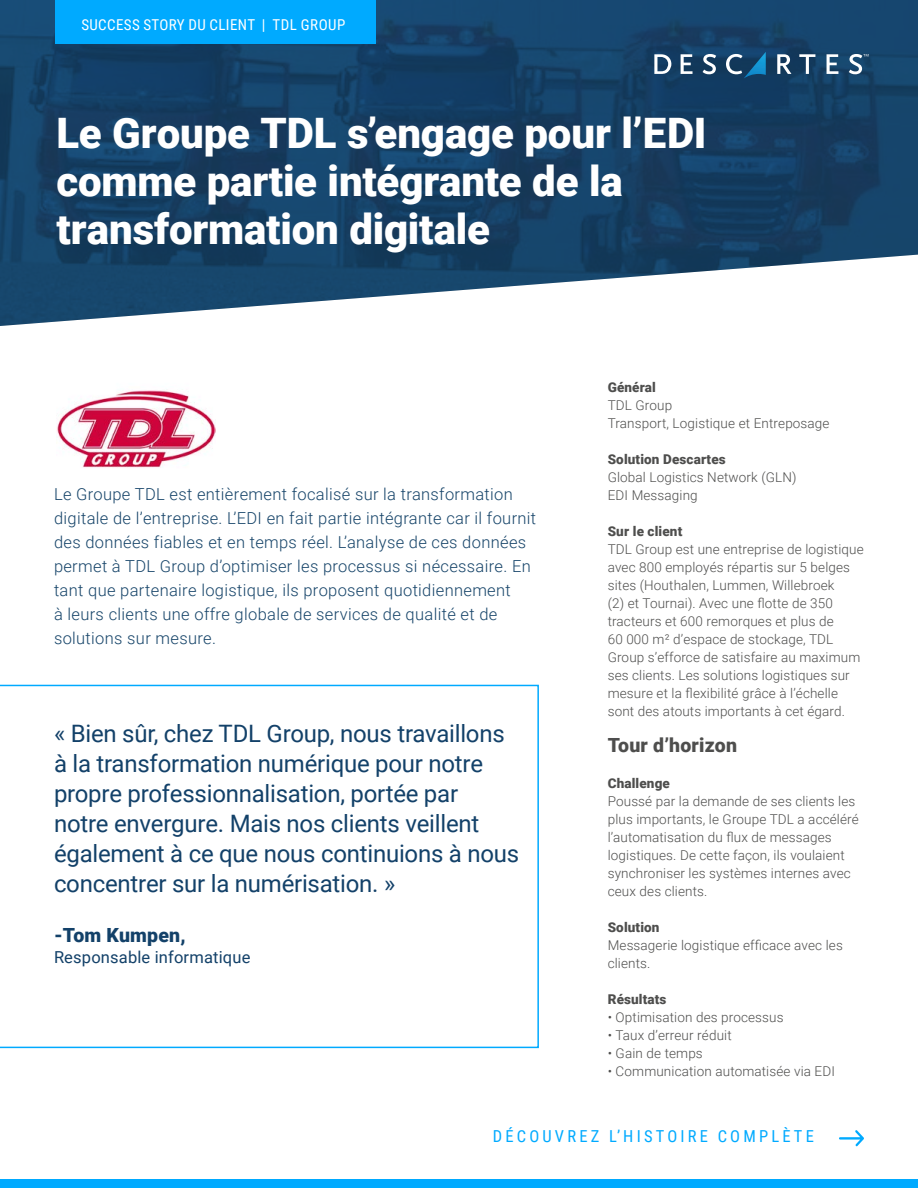
<style>
.page{position:relative;width:918px;height:1188px;background:#fff}
.page>*{position:absolute;margin:0;border:0;box-sizing:border-box;transform-origin:0 0}
.t1{font:900 42px/48px "Roboto";letter-spacing:-.005em;color:#fff}
.t2{font:24px/30px "Roboto";letter-spacing:-.01em;color:#134169}
.t3{font:900 19.5px "Roboto";letter-spacing:.01em;color:#4e4e4d}
.t4{font:900 19.5px "Roboto";letter-spacing:.01em;color:#134169}
.t5{font:300 16.5px/24px "Roboto";letter-spacing:.02em;color:#164469}
.t6{font:16.5px "Roboto Condensed";letter-spacing:.195em;color:#0af}
.t7{font:16.5px "Roboto";letter-spacing:.01em;color:#134169}
.t8{font:15px "Roboto Condensed";letter-spacing:.025em;color:#fff}
.t9{font:300 13.5px/18px "Roboto";letter-spacing:.01em;color:#4e4e4d}
.t10{font:900 13.5px "Roboto";letter-spacing:.01em;color:#4e4e4d}
</style>
<div class="page">
<img style="left:57px;top:390px;width:158px;height:78px">
<img style="left:0;top:0;width:918px;height:326px">
<svg style="left:0;top:685px;width:539px;height:363px"></svg>
<div style="left:55px;top:0;width:321px;height:43px;background:#0af"></div>
<div style="left:0;top:1179px;width:918px;height:9px;background:#0af"></div>
<svg style="left:681px;top:54px;width:12px;height:20px"></svg>
<svg style="left:703px;top:54px;width:13px;height:20px"></svg>
<svg style="left:726px;top:52px;width:40px;height:27px"></svg>
<svg style="left:654px;top:54px;width:17px;height:20px"></svg>
<svg style="left:777px;top:54px;width:14px;height:20px"></svg>
<svg style="left:799px;top:54px;width:16px;height:20px"></svg>
<svg style="left:827px;top:54px;width:11px;height:20px"></svg>
<svg style="left:849px;top:54px;width:20px;height:20px"></svg>
<svg style="left:839px;top:1130px;width:25px;height:16px"></svg>
<p class="t8" style="left:81px;top:14px;width:266px">SUCCESS STORY DU CLIENT | TDL GROUP</p>
<h1 class="t1" style="left:56px;top:107px;width:652px">Le Groupe TDL s’engage pour l’EDI comme partie intégrante de la transformation digitale</h1>
<p class="t5" style="left:54px;top:481px;width:484px">Le Groupe TDL est entièrement focalisé sur la transformation digitale de l’entreprise. L’EDI en fait partie intégrante car il fournit des données fiables et en temps réel. L’analyse de ces données permet à TDL Group d’optimiser les processus si nécessaire. En tant que partenaire logistique, ils proposent quotidiennement<br>à leurs clients une offre globale de services de qualité et de solutions sur mesure.</p>
<p class="t2" style="left:54px;top:717px;width:467px">« Bien sûr, chez TDL Group, nous travaillons à la transformation numérique pour notre propre professionnalisation, portée par<br>notre envergure. Mais nos clients veillent également à ce que nous continuions à nous concentrer sur la numérisation. »</p>
<h3 class="t4" style="left:54px;top:921px;width:133px">-Tom Kumpen,</h3>
<p class="t7" style="left:54px;top:946px;width:198px">Responsable informatique</p>
<p class="t10" style="left:608px;top:378px;width:50px">Général</p>
<p class="t9" style="left:608px;top:396px;width:223px">TDL Group<br>Transport, Logistique et Entreposage</p>
<p class="t10" style="left:608px;top:450px;width:120px">Solution Descartes</p>
<p class="t9" style="left:608px;top:468px;width:190px">Global Logistics Network (GLN)<br>EDI Messaging</p>
<p class="t10" style="left:608px;top:522px;width:76px">Sur le client</p>
<p class="t9" style="left:608px;top:540px;width:258px">TDL Group est une entreprise de logistique avec 800 employés répartis sur 5 belges sites (Houthalen, Lummen, Willebroek<br>(2) et Tournai). Avec une flotte de 350 tracteurs et 600 remorques et plus de<br>60 000 m² d’espace de stockage, TDL Group s’efforce de satisfaire au maximum ses clients. Les solutions logistiques sur mesure et la flexibilité grâce à l’échelle sont des atouts importants à cet égard.</p>
<h3 class="t3" style="left:608px;top:732px;width:131px">Tour d’horizon</h3>
<p class="t10" style="left:608px;top:774px;width:64px">Challenge</p>
<p class="t9" style="left:608px;top:792px;width:253px">Poussé par la demande de ses clients les plus importants, le Groupe TDL a accéléré l’automatisation du flux de messages logistiques. De cette façon, ils voulaient synchroniser les systèmes internes avec ceux des clients.</p>
<p class="t10" style="left:608px;top:918px;width:53px">Solution</p>
<p class="t9" style="left:608px;top:936px;width:237px">Messagerie logistique efficace avec les clients.</p>
<p class="t10" style="left:608px;top:990px;width:60px">Résultats</p>
<p class="t9" style="left:608px;top:1008px;width:177px">• Optimisation des processus</p>
<p class="t9" style="left:608px;top:1026px;width:125px">• Taux d’erreur réduit</p>
<p class="t9" style="left:608px;top:1044px;width:97px">• Gain de temps</p>
<p class="t9" style="left:608px;top:1062px;width:229px">• Communication automatisée via EDI</p>
<p class="t6" style="left:493px;top:1125px;width:323px">DÉCOUVREZ L’HISTOIRE COMPLÈTE</p>
</div>
